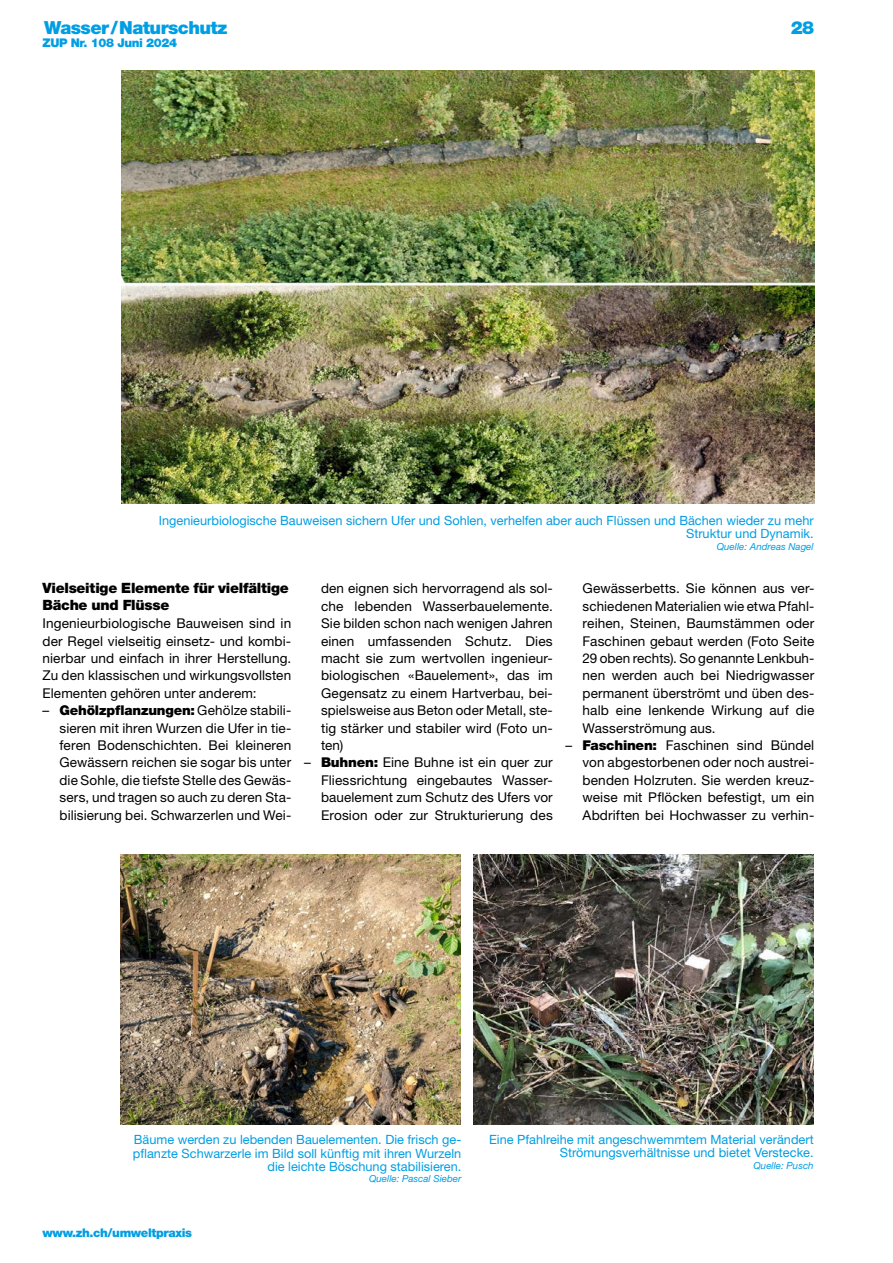
<style>
.page{position:relative;width:893px;height:1263px;background:#fff}
.page>*{position:absolute;margin:0;border:0;box-sizing:border-box;transform-origin:0 0}
.t1{font:900 18px "Helvetica Neue LT Std";letter-spacing:-.03em;color:#009ee3}
.H1-9_5-Zwi-Titel{font:900 14.25px/16.4px "Helvetica Neue LT Std";letter-spacing:-.015em;color:#000}
.P-9-Aufzählung{font:13.5px/17.4px "Helvetica Neue LT Std";letter-spacing:.01em;color:#000;text-align:justify}
.P-9-Text-Block{font:13.5px/17.4px "Helvetica Neue LT Std";letter-spacing:.01em;color:#000;text-align:justify}
.P-8_5-Legende-Cyan{font:12.75px/13.5px "Helvetica Neue LT Std";color:#009ee3;text-align:right}
.P-6_5-Quelle-Cyan{font:12.75px/13.5px "Helvetica Neue LT Std";color:#009ee3;text-align:right}
.t2{font:900 12px "Helvetica Neue LT Std";letter-spacing:-.03em;color:#009ee3}
.P-6_5-Quelle-Cyan-2{font:italic 9.75px "Helvetica Neue LT Std";color:#009ee3}
.s1{font-family:"Helvetica Neue LT Com"}
.s2{font-weight:900}
</style>
<div class="page">
<img style="left:473px;top:854px;width:341px;height:270px">
<img style="left:121px;top:854px;width:340px;height:270px">
<img style="left:121px;top:70px;width:693px;height:433px">
<h1 class="t1" style="left:44px;top:17px;width:185px">Wasser/Naturschutz</h1>
<p class="t2" style="left:43px;top:35px;width:136px">ZUP Nr. 108 Juni 2024</p>
<h1 class="t1" style="left:791px;top:17px;width:25px">28</h1>
<p class="P-6_5-Quelle-Cyan" style="left:159px;top:513px;width:656px">Ingenieurbiologische Bauweisen sichern Ufer und Sohlen, verhelfen aber auch Flüssen und Bächen wieder zu mehr<br>Struktur und Dynamik.</p>
<p class="P-6_5-Quelle-Cyan-2" style="left:717px;top:540px;width:98px">Quelle: Andreas Nagel</p>
<h1 class="H1-9_5-Zwi-Titel" style="left:43px;top:580px;width:248px">Vielseitige Elemente für vielfältige<br>Bäche und Flüsse</h1>
<p class="P-9-Text-Block" style="left:43px;top:614px;width:250px">Ingenieurbiologische Bauweisen sind in der Regel vielseitig einsetz- und kombi&shy;nierbar und einfach in ihrer Herstellung.<br>Zu den klassischen und wirkungsvollsten Elementen gehören unter anderem:</p>
<p class="P-9-Aufzählung" style="left:60px;top:701px;width:233px;text-indent:-17px"><span class="s1">–</span> <span class="s2">Gehölzpflanzungen:</span> Gehölze stabili&shy;sieren mit ihren Wurzen die Ufer in tie&shy;feren Bodenschichten. Bei kleineren Gewässern reichen sie sogar bis unter die Sohle, die tiefste Stelle des Gewäs&shy;sers, und tragen so auch zu deren Sta&shy;bilisierung bei. Schwarzerlen und Wei-</p>
<p class="P-9-Aufzählung" style="left:321px;top:580px;width:233px">den eignen sich hervorragend als sol&shy;che lebenden Wasserbauelemente.<br>Sie bilden schon nach wenigen Jahren einen umfassenden Schutz. Dies macht sie zum wertvollen ingenieur&shy;biologischen «Bauelement», das im Gegensatz zu einem Hartverbau, bei&shy;spielsweise aus Beton oder Metall, ste&shy;tig stärker und stabiler wird (Foto un&shy;ten)</p>
<p class="P-9-Aufzählung" style="left:321px;top:754px;width:233px;text-indent:-17px"><span class="s1">–</span> <span class="s2">Buhnen:</span> Eine Buhne ist ein quer zur Fliessrichtung eingebautes Wasser&shy;bauelement zum Schutz des Ufers vor Erosion oder zur Strukturierung des</p>
<p class="P-9-Aufzählung" style="left:583px;top:580px;width:233px">Gewässerbetts. Sie können aus ver&shy;schiedenen Materialien wie etwa Pfahl&shy;reihen, Steinen, Baumstämmen oder Faschinen gebaut werden (Foto Seite 29 oben rechts). So genannte Lenkbuh&shy;nen werden auch bei Niedrigwasser permanent überströmt und üben des&shy;halb eine lenkende Wirkung auf die Wasserströmung aus.</p>
<p class="P-9-Aufzählung" style="left:583px;top:736px;width:233px;text-indent:-17px"><span class="s1">–</span> <span class="s2">Faschinen:</span> Faschinen sind Bündel von abgestorbenen oder noch austrei&shy;benden Holzruten. Sie werden kreuz&shy;weise mit Pflöcken befestigt, um ein Abdriften bei Hochwasser zu verhin-</p>
<p class="P-8_5-Legende-Cyan" style="left:133px;top:1132px;width:330px">Bäume werden zu lebenden Bauelementen. Die frisch ge&shy;pflanzte Schwarzerle im Bild soll künftig mit ihren Wurzeln die leichte Böschung stabilisieren.</p>
<p class="P-6_5-Quelle-Cyan-2" style="left:369px;top:1173px;width:94px">Quelle: Pascal Sieber</p>
<p class="t2" style="left:43px;top:1226px;width:151px">www.zh.ch/umweltpraxis</p>
<p class="P-8_5-Legende-Cyan" style="left:489px;top:1132px;width:326px">Eine Pfahlreihe mit angeschwemmtem Material verändert<br>Strömungsverhältnisse und bietet Verstecke.</p>
<p class="P-6_5-Quelle-Cyan-2" style="left:753px;top:1159px;width:62px">Quelle: Pusch</p>
</div>
